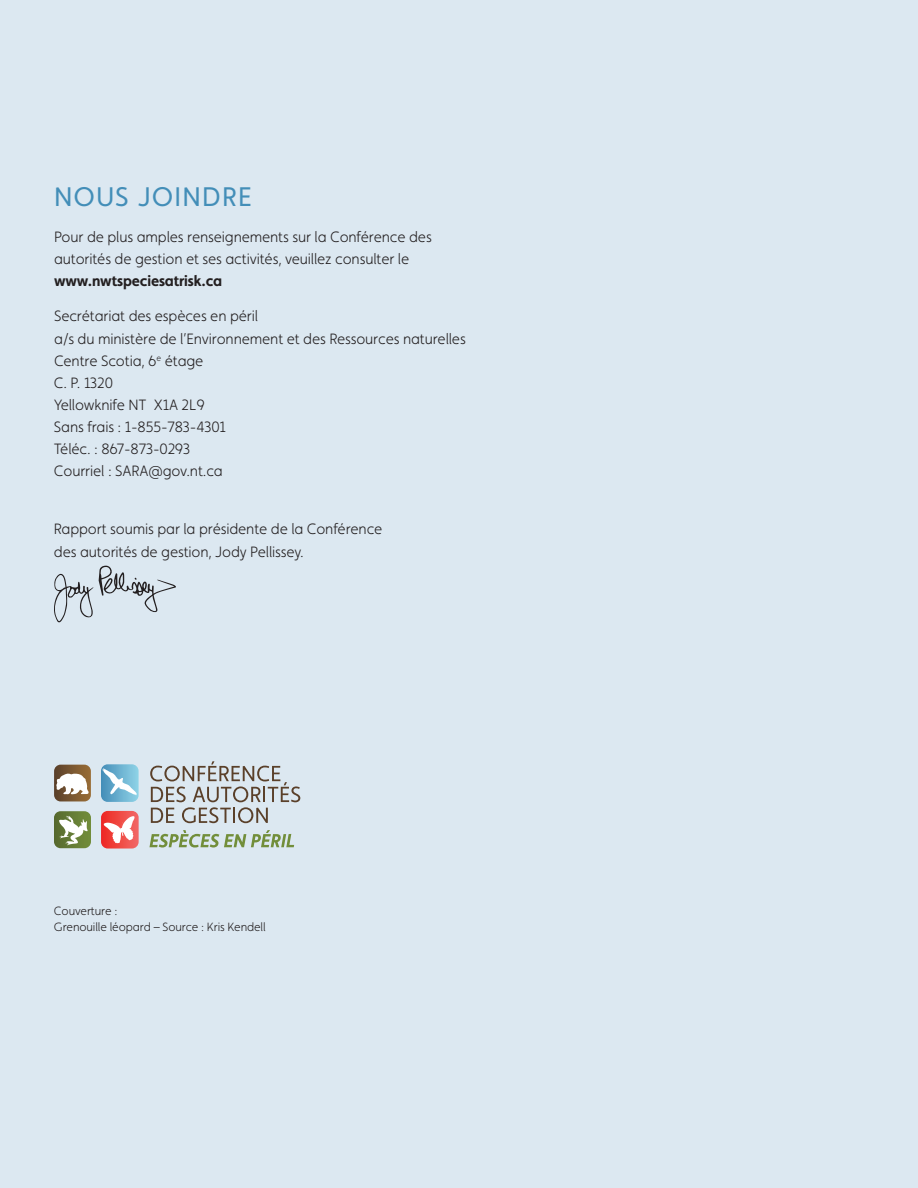
<style>
.page{position:relative;width:918px;height:1188px;background:#dce8f1}
.page>*{position:absolute;margin:0;border:0;box-sizing:border-box;transform-origin:0 0}
.t1{font:27px "Faricy New";letter-spacing:.045em;color:#438eb8}
.t2{font:300 15px/22.2px "Faricy New";letter-spacing:-.01em;color:#231f20}
.t3{font:700 15px "Faricy New";letter-spacing:-.01em;color:#231f20}
.t4{font:300 12px/16.2px "Faricy New";letter-spacing:-.01em;color:#231f20}
</style>
<div class="page">
<svg style="left:101px;top:764px;width:38px;height:38px"></svg>
<svg style="left:101px;top:811px;width:38px;height:38px"></svg>
<svg style="left:54px;top:765px;width:37px;height:36px"></svg>
<svg style="left:54px;top:811px;width:37px;height:37px"></svg>
<svg style="left:150px;top:761px;width:150px;height:62px"></svg>
<svg style="left:149px;top:830px;width:145px;height:18px"></svg>
<svg style="left:54px;top:573px;width:39px;height:49px"></svg>
<svg style="left:99px;top:566px;width:77px;height:46px"></svg>
<h1 class="t1" style="left:54px;top:181px;width:199px">NOUS JOINDRE</h1>
<p class="t2" style="left:54px;top:225px;width:379px">Pour de plus amples renseignements sur la Conférence des autorités de gestion et ses activités, veuillez consulter le</p>
<p class="t3" style="left:54px;top:271px;width:170px">www.nwtspeciesatrisk.ca</p>
<p class="t2" style="left:54px;top:305px;width:413px">Secrétariat des espèces en péril<br>a/s du ministère de l’Environnement et des Ressources naturelles<br>Centre Scotia, 6<sup>e</sup> étage<br>C. P. 1320<br>Yellowknife NT X1A 2L9<br>Sans frais : 1-855-783-4301<br>Téléc. : 867-873-0293<br>Courriel : SARA@gov.nt.ca</p>
<p class="t2" style="left:54px;top:518px;width:330px">Rapport soumis par la présidente de la Conférence des autorités de gestion, Jody Pellissey.</p>
<p class="t4" style="left:54px;top:903px;width:213px">Couverture :<br>Grenouille léopard – Source : Kris Kendell</p>
</div>
